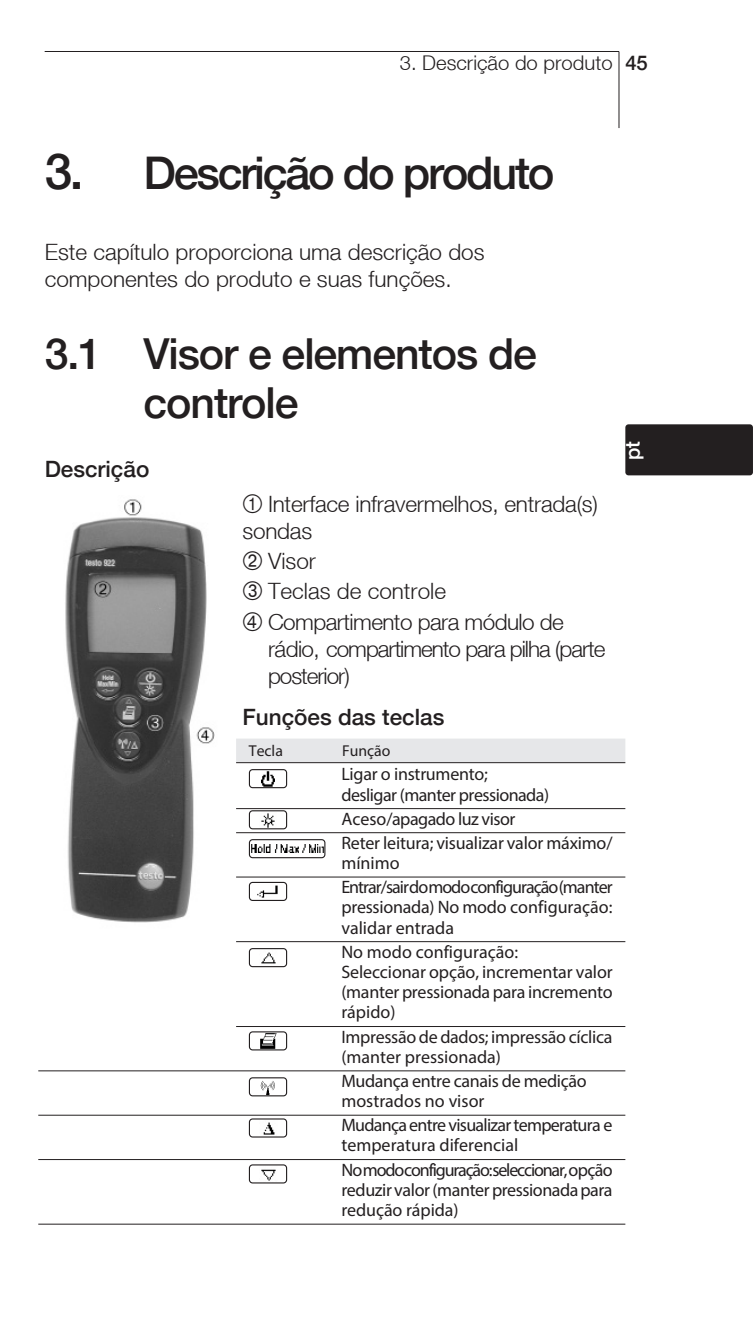
<style>
.page{position:relative;width:753px;height:1340px;background:#fff}
.page>*{position:absolute;margin:0;border:0;box-sizing:border-box;transform-origin:0 0}
.t1{font:500 45px "Helvetica Neue";letter-spacing:-.05em;color:#231f20}
.t2{font:500 42.75px/49.5px "Helvetica Neue";letter-spacing:-.025em;color:#231f20}
.AdOrg{font:300 22.5px/27px "Helvetica Neue";color:#231f20}
.List{font:300 22.5px/27px "Helvetica Neue";letter-spacing:-.045em;color:#231f20}
.List-2{font:300 22.5px/27px "Helvetica Neue";letter-spacing:-.025em;color:#231f20}
.HS{font:500 22.5px "Helvetica Neue";color:#231f20}
.List-3{font:300 22.5px "Helvetica Neue";color:#231f20}
.ActTar{font:300 22.5px "Helvetica Neue";color:#231f20}
.t3{font:300 20.25px "Helvetica Neue";color:#231f20}
.t4{font:500 20.25px "Helvetica Neue";color:#231f20}
.t5{font:500 20.25px "Helvetica Neue";color:#fff}
.TaRow{font:18px/20.2px "Myriad Pro";letter-spacing:-.015em;color:#231f20}
.TaRow-2{font:18px/20.2px "Myriad Pro";letter-spacing:-.04em;color:#231f20}
.TaH1{font:15.75px "Myriad Pro";color:#231f20}
.s1{font-size:49.5px}
</style>
<div class="page">
<hr style="left:45px;top:51px;width:574px;height:1px;background:#231f20">
<div style="left:236px;top:738px;width:389px;height:24px;background:#e6e7e9"></div>
<hr style="left:236px;top:762px;width:389px;height:1px;background:#231f20">
<hr style="left:236px;top:808px;width:389px;height:1px;background:#231f20">
<hr style="left:236px;top:832px;width:389px;height:1px;background:#231f20">
<hr style="left:236px;top:876px;width:389px;height:1px;background:#231f20">
<hr style="left:236px;top:941px;width:389px;height:1px;background:#231f20">
<hr style="left:236px;top:1026px;width:389px;height:1px;background:#231f20">
<hr style="left:38px;top:1070px;width:587px;height:1px;background:#231f20">
<hr style="left:38px;top:1114px;width:587px;height:1px;background:#231f20">
<hr style="left:38px;top:1159px;width:587px;height:1px;background:#231f20">
<hr style="left:38px;top:1223px;width:587px;height:1px;background:#231f20">
<img style="left:65px;top:499px;width:150px;height:424px">
<img style="left:261px;top:771px;width:14px;height:15px">
<div style="left:249px;top:769px;width:38px;height:19px;border:1px solid #231f20;border-radius:3px"></div>
<img style="left:261px;top:813px;width:14px;height:14px">
<div style="left:249px;top:810px;width:38px;height:19px;border:1px solid #231f20;border-radius:3px"></div>
<img style="left:251px;top:844px;width:72px;height:8px">
<div style="left:249px;top:839px;width:76px;height:19px;border:1px solid #231f20;border-radius:3px"></div>
<img style="left:257px;top:885px;width:21px;height:13px">
<div style="left:249px;top:881px;width:38px;height:20px;border:1px solid #231f20;border-radius:3px"></div>
<img style="left:261px;top:952px;width:15px;height:12px">
<div style="left:249px;top:948px;width:38px;height:19px;border:1px solid #231f20;border-radius:3px"></div>
<img style="left:260px;top:1033px;width:16px;height:15px">
<div style="left:249px;top:1031px;width:38px;height:19px;border:1px solid #231f20;border-radius:3px"></div>
<img style="left:260px;top:1081px;width:15px;height:13px">
<div style="left:249px;top:1077px;width:38px;height:19px;border:1px solid #231f20;border-radius:3px"></div>
<img style="left:263px;top:1122px;width:12px;height:13px">
<div style="left:249px;top:1118px;width:38px;height:19px;border:1px solid #231f20;border-radius:3px"></div>
<img style="left:261px;top:1169px;width:15px;height:12px">
<div style="left:249px;top:1164px;width:38px;height:19px;border:1px solid #231f20;border-radius:3px"></div>
<hr style="left:618px;top:51px;width:1px;height:77px;background:#231f20">
<div style="left:625px;top:424px;width:128px;height:51px;background:#231f20;border-radius:3px"></div>
<p class="t3" style="left:400px;top:51px;width:214px">3. Descrição do produto</p>
<p class="t4" style="left:625px;top:51px;width:24px">45</p>
<h1 class="t1" style="left:45px;top:146px;width:511px"><span class="s1">3.</span> Descrição do produto</h1>
<p class="AdOrg" style="left:45px;top:238px;width:441px">Este capítulo proporciona uma descrição dos componentes do produto e suas funções.</p>
<h2 class="t2" style="left:144px;top:328px;width:395px;text-indent:-99px">3.1 Visor e elementos de controle</h2>
<p class="HS" style="left:45px;top:455px;width:106px">Descrição</p>
<p class="List-2" style="left:242px;top:490px;width:357px;text-indent:26px">Interface infravermelhos, entrada(s) sondas</p>
<p class="ActTar" style="left:268px;top:547px;width:49px">Visor</p>
<p class="List-3" style="left:268px;top:577px;width:179px">Teclas de controle</p>
<p class="List" style="left:268px;top:607px;width:339px">Compartimento para módulo de rádio, compartimento para pilha (parte posterior)</p>
<p class="HS" style="left:242px;top:703px;width:203px">Funções das teclas</p>
<p class="TaH1" style="left:249px;top:741px;width:36px">Tecla</p>
<p class="TaH1" style="left:342px;top:741px;width:50px">Função</p>
<p class="TaRow" style="left:341px;top:763px;width:209px">Ligar o instrumento;<br>desligar (manter pressionada)</p>
<p class="TaRow" style="left:341px;top:808px;width:175px">Aceso/apagado luz visor</p>
<p class="TaRow" style="left:341px;top:832px;width:272px">Reter leitura; visualizar valor máximo/ mínimo</p>
<p class="TaRow" style="left:341px;top:876px;width:273px;text-align:justify">Entrar/sair do modo configuração (manter pressionada) No modo configuração: validar entrada</p>
<p class="TaRow" style="left:341px;top:941px;width:273px">No modo configuração:<br>Seleccionar opção, incrementar valor (manter pressionada para incremento rápido)</p>
<p class="TaRow" style="left:341px;top:1026px;width:272px">Impressão de dados; impressão cíclica (manter pressionada)</p>
<p class="TaRow" style="left:341px;top:1070px;width:247px">Mudança entre canais de medição mostrados no visor</p>
<p class="TaRow-2" style="left:341px;top:1114px;width:273px">Mudança entre visualizar temperatura e temperatura diferencial</p>
<p class="TaRow" style="left:341px;top:1159px;width:273px;text-align:justify">No modo configuração: seleccionar, opção reduzir valor (manter pressionada para redução rápida)</p>
<p class="t5" style="left:620px;top:460px;width:21px;rotate:-90deg">pt</p>
</div>
